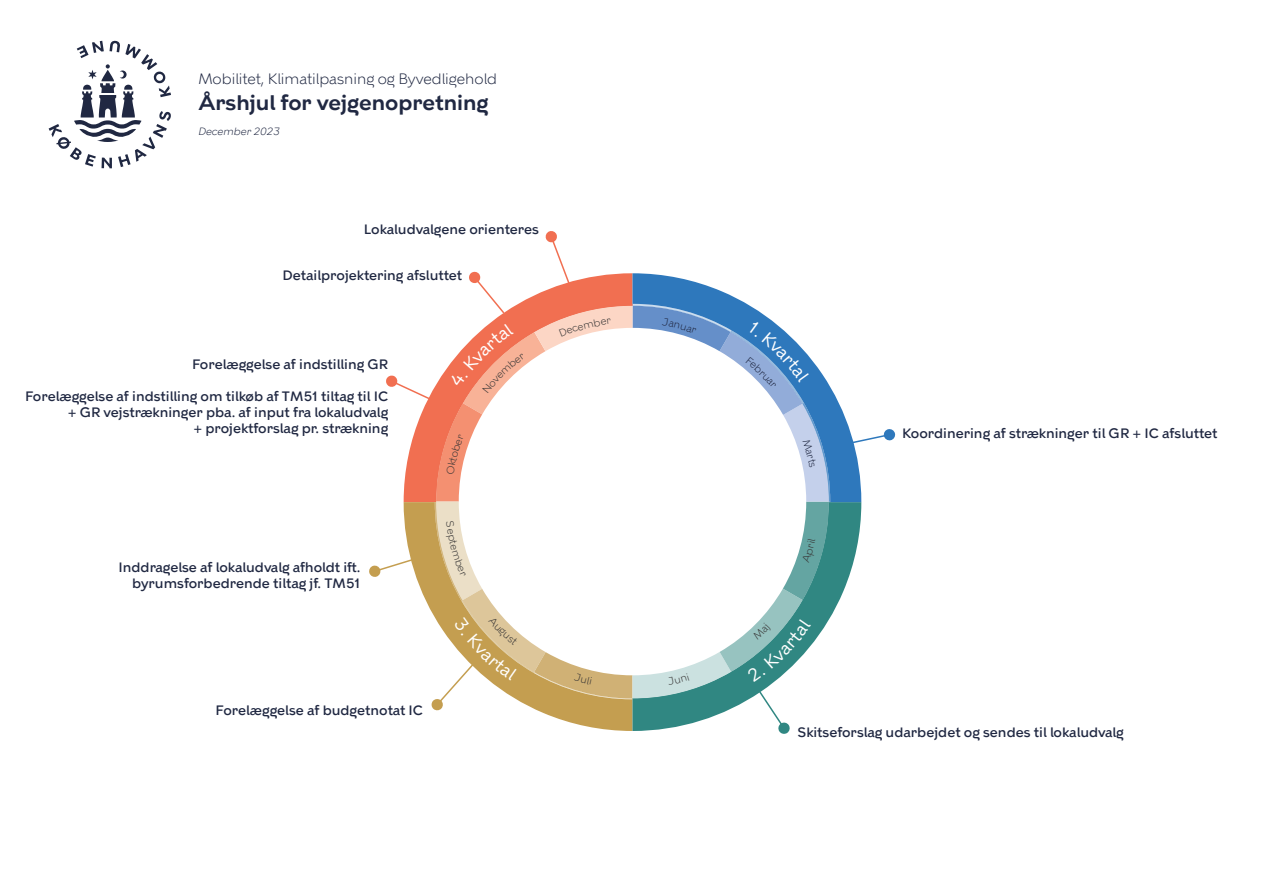
<style>
.page{position:relative;width:1263px;height:893px;background:#fff}
.page>*{position:absolute;margin:0;border:0;box-sizing:border-box;transform-origin:0 0}
.t1{font:600 21px "KBH";color:#202842}
.t2{font:300 15px "KBH";color:#202842}
.t3{font:500 13.5px/16.2px "KBH";color:#202842;text-align:right}
.t4{font:italic 300 10.5px "KBH";color:#202842}
</style>
<div class="page">
<svg style="left:830px;top:502px;width:31px;height:116px;fill:#308782"></svg>
<svg style="left:830px;top:387px;width:31px;height:115px;fill:#2e78bc"></svg>
<svg style="left:851px;top:429px;width:45px;height:15px"></svg>
<svg style="left:49px;top:40px;width:122px;height:128px"></svg>
<svg style="left:369px;top:231px;width:461px;height:503px"></svg>
<p class="t2" style="left:198px;top:74px;width:300px">Mobilitet, Klimatilpasning og Byvedligehold</p>
<h1 class="t1" style="left:198px;top:91px;width:292px">Årshjul for vejgenopretning</h1>
<p class="t4" style="left:198px;top:125px;width:83px">December 2023</p>
<p class="t3" style="left:364px;top:222px;width:177px">Lokaludvalgene orienteres</p>
<p class="t3" style="left:282px;top:268px;width:181px">Detailprojektering afsluttet</p>
<p class="t3" style="left:192px;top:357px;width:198px">Forelæggelse af indstilling GR</p>
<p class="t3" style="left:25px;top:388px;width:365px">Forelæggelse af indstilling om tilkøb af TM51 tiltag til IC + GR vejstrækninger pba. af input fra lokaludvalg<br>+ projektforslag pr. strækning</p>
<p class="t3" style="left:119px;top:559px;width:243px">Inddragelse af lokaludvalg afholdt ift. byrumsforbedrende tiltag jf. TM51</p>
<p class="t3" style="left:216px;top:703px;width:209px">Forelæggelse af budgetnotat IC</p>
<p class="t3" style="left:902px;top:427px;width:317px">Koordinering af strækninger til GR + IC afsluttet</p>
<p class="t3" style="left:797px;top:726px;width:328px">Skitseforslag udarbejdet og sendes til lokaludvalg</p>
</div>
